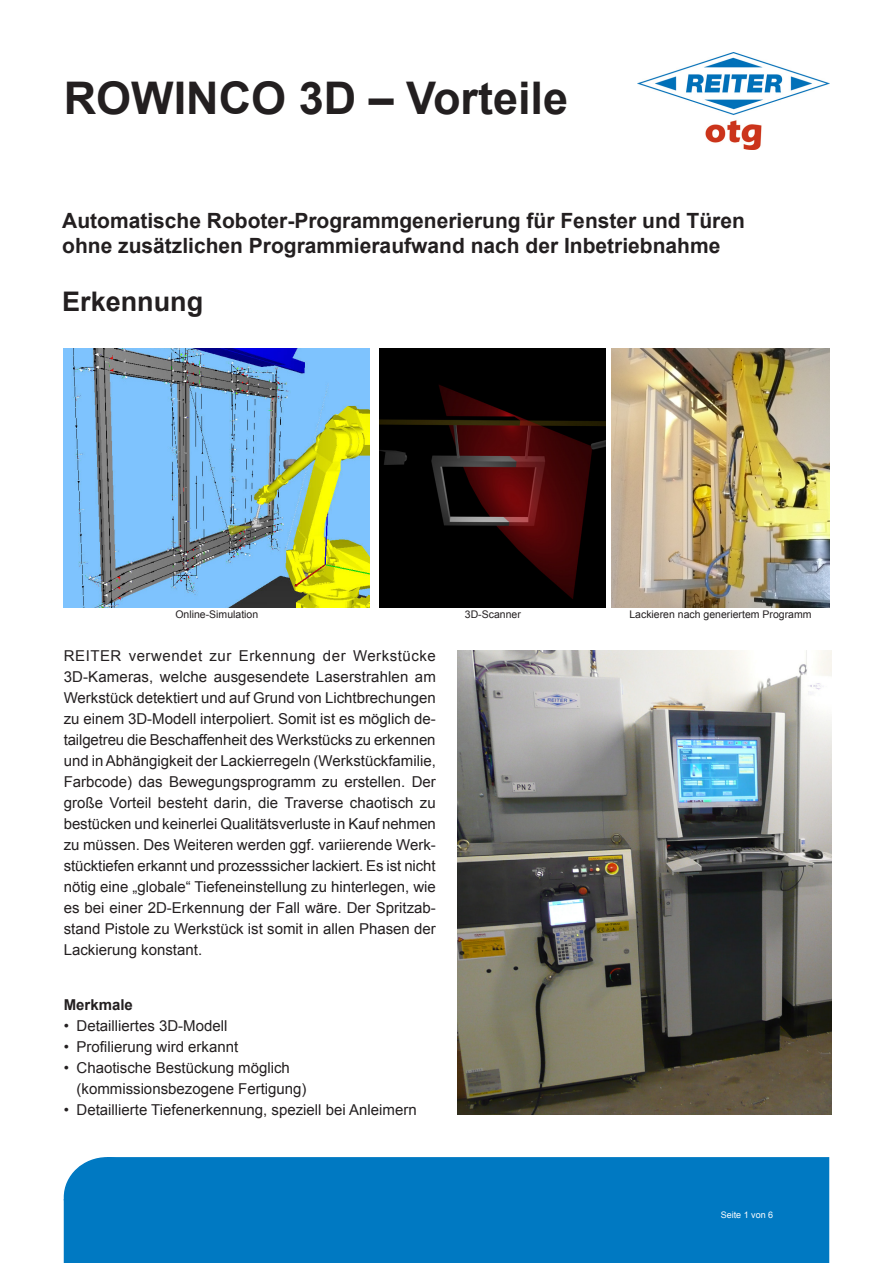
<style>
.page{position:relative;width:893px;height:1263px;background:#fff}
.page>*{position:absolute;margin:0;border:0;box-sizing:border-box;transform-origin:0 0}
.Titel_Produkt{font:700 45px "Arial";color:#231f20}
.Titel_Beschreibung{font:700 27px "Arial";color:#231f20}
.Titel_Beschreibung-2{font:700 21px/25.2px "Arial";color:#231f20}
.Fließtext{font:15px/21px "Arial";color:#231f20;text-align:justify}
.Aufzählung{font:15px/21px "Arial";color:#231f20}
.Überschrift_10_pt{font:700 15px "Arial";color:#231f20}
.Bildunterschrift{font:10.5px "Arial";color:#231f20}
.Adresse{font:9px "Arial";color:#fff}
</style>
<div class="page">
<div style="left:108px;top:1158px;width:720px;height:104px;background:#0079c2"></div>
<div style="left:107px;top:1157px;width:722px;height:106px;border:2px solid #0079c2"></div>
<div style="left:65px;top:1158px;width:85px;height:79px;background:#0079c2;border-radius:50%"></div>
<div style="left:64px;top:1157px;width:86px;height:80px;border:2px solid #0079c2;border-radius:50%"></div>
<div style="left:64px;top:1200px;width:64px;height:63px;background:#0079c2"></div>
<img style="left:637px;top:53px;width:192px;height:96px">
<img style="left:457px;top:650px;width:375px;height:465px">
<img style="left:379px;top:349px;width:227px;height:259px">
<img style="left:64px;top:349px;width:305px;height:259px">
<img style="left:611px;top:349px;width:218px;height:259px">
<p class="Titel_Produkt" style="left:64px;top:68px;width:506px">ROWINCO 3D – Vorteile</p>
<p class="Titel_Beschreibung-2" style="left:62px;top:209px;width:684px">Automatische Roboter-Programmgenerierung für Fenster und Türen ohne zusätzlichen Programmieraufwand nach der Inbetriebnahme</p>
<p class="Titel_Beschreibung" style="left:62px;top:283px;width:143px">Erkennung</p>
<p class="Bildunterschrift" style="left:175px;top:608px;width:84px">Online-Simulation</p>
<p class="Fließtext" style="left:64px;top:645px;width:374px">REITER verwendet zur Erkennung der Werkstücke 3D-Kameras, welche ausgesendete Laserstrahlen am Werkstück detektiert und auf Grund von Lichtbrechungen zu einem 3D-Modell interpoliert. Somit ist es möglich de&shy;tailgetreu die Beschaffenheit des Werkstücks zu erkennen und in Abhängigkeit der Lackierregeln (Werkstückfamilie, Farbcode) das Bewegungsprogramm zu erstellen. Der große Vorteil besteht darin, die Traverse chaotisch zu bestücken und keinerlei Qualitätsverluste in Kauf nehmen zu müssen. Des Weiteren werden ggf. variierende Werk&shy;stücktiefen erkannt und prozesssicher lackiert. Es ist nicht nötig eine „globale“ Tiefeneinstellung zu hinterlegen, wie es bei einer 2D-Erkennung der Fall wäre. Der Spritzab&shy;stand Pistole zu Werkstück ist somit in allen Phasen der Lackierung konstant.</p>
<p class="Überschrift_10_pt" style="left:64px;top:995px;width:71px">Merkmale</p>
<p class="Aufzählung" style="left:64px;top:1015px;width:165px">• Detailliertes 3D-Modell</p>
<p class="Aufzählung" style="left:64px;top:1036px;width:176px">• Profilierung wird erkannt</p>
<p class="Aufzählung" style="left:76px;top:1057px;width:232px;text-indent:-13px">• Chaotische Bestückung möglich (kommissionsbezogene Fertigung)</p>
<p class="Aufzählung" style="left:64px;top:1099px;width:354px">• Detaillierte Tiefenerkennung, speziell bei Anleimern</p>
<p class="Bildunterschrift" style="left:465px;top:608px;width:58px">3D-Scanner</p>
<p class="Bildunterschrift" style="left:629px;top:608px;width:184px">Lackieren nach generiertem Programm</p>
<p class="Adresse" style="left:721px;top:1209px;width:54px">Seite 1 von 6</p>
</div>
